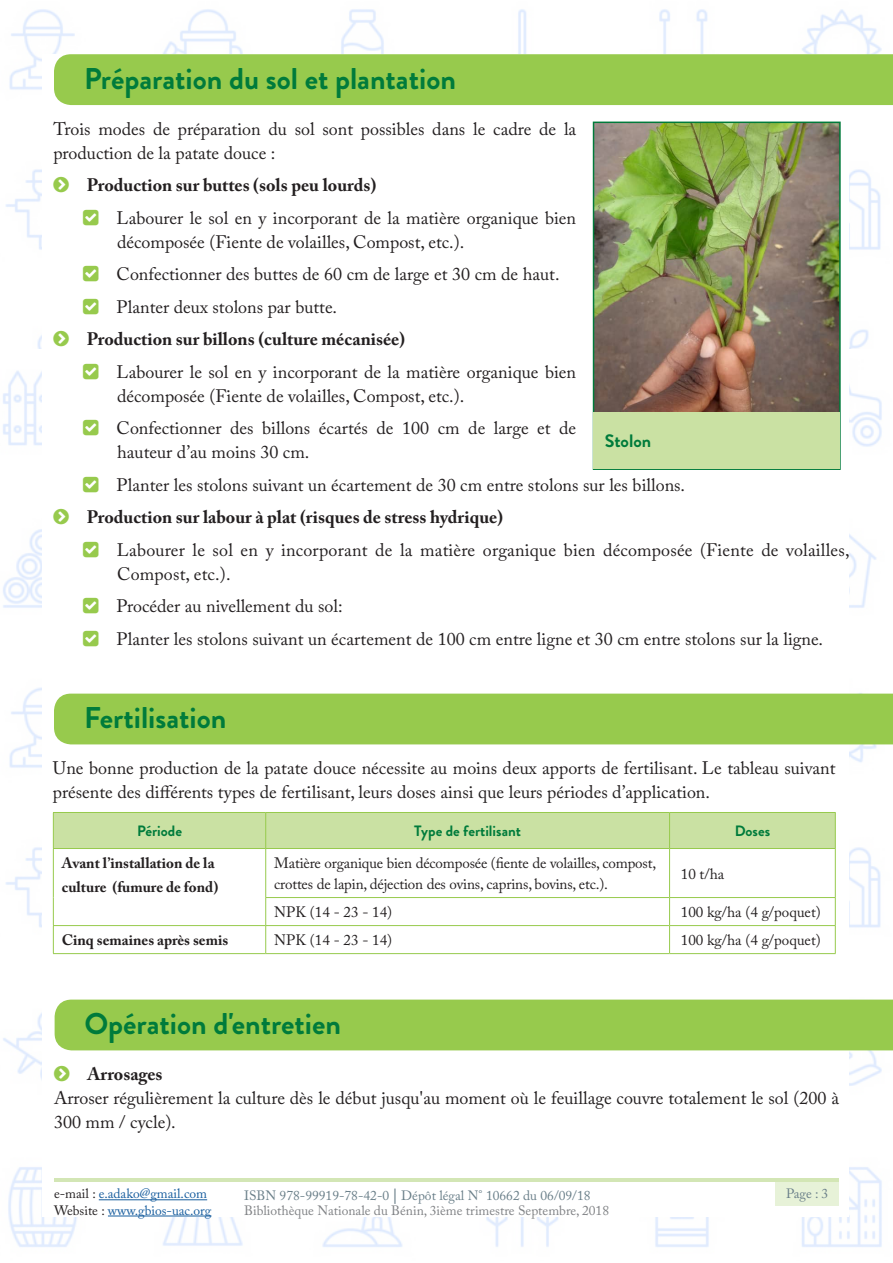
<style>
.page{position:relative;width:893px;height:1263px;background:#fff}
.page>*{position:absolute;margin:0;border:0;box-sizing:border-box;transform-origin:0 0}
.Titre_de_section{font:700 30px "Brandon Grotesque";color:#007b3b}
.Body{font:18px/24px "Adobe Caslon Pro";color:#231f20}
.t1{font:700 18px "Adobe Caslon Pro";color:#231f20}
.bODY_AFTER_IMPORTANT{font:18px/24px "Adobe Caslon Pro";color:#231f20}
.Body-2{font:700 18px "Brandon Grotesque";color:#007b3b}
.Puces_dans_tableau{font:15px/21px "Adobe Caslon Pro";letter-spacing:-.01em;color:#231f20}
.Left_tableau{font:700 15px/24px "Adobe Caslon Pro";color:#231f20}
.NUméro_dans_tableau{font:15px "Adobe Caslon Pro";color:#231f20}
.Taleau_body{font:15px "Adobe Caslon Pro";color:#231f20}
.Cover_Dépot_Légal{font:700 15px "Brandon Grotesque";color:#007b3b}
.Titre_tableau{font:700 15px "Brandon Grotesque";color:#007b3b}
.t2{font:13.5px "Adobe Caslon Pro";color:#808285}
.t3{font:13.5px "Adobe Caslon Pro";color:#6a7f89}
.t4{font:13.5px/16.2px "Adobe Caslon Pro";color:#175d9e}
.s1{font-weight:700;font-size:15px}
.s2{color:#231f20}
</style>
<div class="page">
<img style="left:3px;top:371px;width:890px;height:876px">
<img style="left:5px;top:9px;width:888px;height:339px">
<div style="left:42px;top:54px;width:806px;height:1162px;background:#fff"></div>
<hr style="left:99px;top:1199px;width:108px;height:1px;background:#175d9e">
<hr style="left:108px;top:1216px;width:103px;height:1px;background:#175d9e">
<div style="left:775px;top:1179px;width:64px;height:26px;background:#e7f2d8"></div>
<hr style="left:54px;top:1178px;width:785px;height:3px;background:#d3e6b5">
<div style="left:54px;top:54px;width:839px;height:51px;background:#97ca4d"></div>
<div style="left:55px;top:999px;width:838px;height:51px;background:#97ca4d"></div>
<img style="left:596px;top:125px;width:242px;height:287px">
<div style="left:593px;top:122px;width:248px;height:348px;border:2px solid #007b3b"></div>
<div style="left:593px;top:412px;width:247px;height:56px;background:#cae1a3"></div>
<div style="left:54px;top:813px;width:781px;height:35px;background:#cae1a3"></div>
<hr style="left:53px;top:812px;width:213px;height:1px;background:#97ca4d">
<hr style="left:53px;top:813px;width:1px;height:35px;background:#97ca4d">
<hr style="left:266px;top:812px;width:404px;height:1px;background:#97ca4d">
<hr style="left:265px;top:813px;width:1px;height:35px;background:#97ca4d">
<hr style="left:670px;top:812px;width:166px;height:1px;background:#97ca4d">
<hr style="left:669px;top:813px;width:1px;height:35px;background:#97ca4d">
<hr style="left:835px;top:813px;width:1px;height:35px;background:#97ca4d">
<hr style="left:53px;top:848px;width:213px;height:1px;background:#97ca4d">
<hr style="left:53px;top:849px;width:1px;height:48px;background:#97ca4d">
<hr style="left:266px;top:848px;width:404px;height:1px;background:#97ca4d">
<hr style="left:265px;top:849px;width:1px;height:48px;background:#97ca4d">
<hr style="left:670px;top:848px;width:166px;height:1px;background:#97ca4d">
<hr style="left:669px;top:849px;width:1px;height:48px;background:#97ca4d">
<hr style="left:835px;top:849px;width:1px;height:48px;background:#97ca4d">
<hr style="left:265px;top:897px;width:405px;height:1px;background:#97ca4d">
<hr style="left:670px;top:897px;width:166px;height:1px;background:#97ca4d">
<hr style="left:53px;top:925px;width:213px;height:1px;background:#97ca4d">
<svg style="left:53px;top:897px;width:1px;height:56px"></svg>
<hr style="left:266px;top:925px;width:404px;height:1px;background:#97ca4d">
<svg style="left:265px;top:898px;width:1px;height:55px"></svg>
<hr style="left:670px;top:925px;width:166px;height:1px;background:#97ca4d">
<svg style="left:669px;top:898px;width:1px;height:55px"></svg>
<svg style="left:835px;top:898px;width:1px;height:55px"></svg>
<hr style="left:53px;top:953px;width:213px;height:1px;background:#97ca4d">
<hr style="left:266px;top:953px;width:404px;height:1px;background:#97ca4d">
<hr style="left:670px;top:953px;width:166px;height:1px;background:#97ca4d">
<div style="left:54px;top:694px;width:839px;height:50px;background:#97ca4d"></div>
<p class="Titre_de_section" style="left:84px;top:57px;width:373px">Préparation du sol et plantation</p>
<p class="Body" style="left:53px;top:117px;width:524px">Trois modes de préparation du sol sont possibles dans le cadre de la production de la patate douce :</p>
<p class="t1" style="left:87px;top:175px;width:291px">Production sur buttes (sols peu lourds)</p>
<p class="Body" style="left:117px;top:206px;width:461px">Labourer le sol en y incorporant de la matière organique bien décomposée (Fiente de volailles, Compost, etc.).</p>
<p class="Body" style="left:117px;top:262px;width:444px">Confectionner des buttes de 60 cm de large et 30 cm de haut.</p>
<p class="Body" style="left:117px;top:295px;width:222px">Planter deux stolons par butte.</p>
<p class="t1" style="left:87px;top:329px;width:320px">Production sur billons (culture mécanisée)</p>
<p class="Body" style="left:117px;top:360px;width:461px">Labourer le sol en y incorporant de la matière organique bien décomposée (Fiente de volailles, Compost, etc.).</p>
<p class="Body" style="left:117px;top:416px;width:461px">Confectionner des billons écartés de 100 cm de large et de hauteur d’au moins 30 cm.</p>
<p class="Body" style="left:117px;top:473px;width:570px">Planter les stolons suivant un écartement de 30 cm entre stolons sur les billons.</p>
<p class="t1" style="left:87px;top:507px;width:418px">Production sur labour à plat (risques de stress hydrique)</p>
<p class="Body" style="left:117px;top:538px;width:734px">Labourer le sol en y incorporant de la matière organique bien décomposée (Fiente de volailles,<br>Compost, etc.).</p>
<p class="Body" style="left:117px;top:594px;width:228px">Procéder au nivellement du sol:</p>
<p class="Body" style="left:117px;top:627px;width:708px">Planter les stolons suivant un écartement de 100 cm entre ligne et 30 cm entre stolons sur la ligne.</p>
<p class="Body-2" style="left:605px;top:428px;width:48px">Stolon</p>
<p class="Titre_de_section" style="left:84px;top:697px;width:144px">Fertilisation</p>
<p class="Body" style="left:53px;top:755px;width:784px">Une bonne production de la patate douce nécessite au moins deux apports de fertilisant. Le tableau suivant présente des différents types de fertilisant, leurs doses ainsi que leurs périodes d’application.</p>
<p class="Cover_Dépot_Légal" style="left:137px;top:820px;width:46px">Période</p>
<p class="Cover_Dépot_Légal" style="left:414px;top:820px;width:108px">Type de fertilisant</p>
<p class="Titre_tableau" style="left:735px;top:820px;width:37px">Doses</p>
<p class="Left_tableau" style="left:62px;top:851px;width:158px">Avant l’installation de la culture (fumure de fond)</p>
<p class="Puces_dans_tableau" style="left:274px;top:852px;width:384px">Matière organique bien décomposée (fiente de volailles, compost, crottes de lapin, déjection des ovins, caprins, bovins, etc.).</p>
<p class="NUméro_dans_tableau" style="left:681px;top:864px;width:45px">10 t/ha</p>
<p class="Taleau_body" style="left:274px;top:903px;width:119px">NPK (14 - 23 - 14)</p>
<p class="NUméro_dans_tableau" style="left:681px;top:903px;width:141px">100 kg/ha (4 g/poquet)</p>
<p class="Left_tableau" style="left:62px;top:928px;width:168px">Cinq semaines après semis</p>
<p class="Taleau_body" style="left:274px;top:931px;width:119px">NPK (14 - 23 - 14)</p>
<p class="NUméro_dans_tableau" style="left:681px;top:931px;width:141px">100 kg/ha (4 g/poquet)</p>
<p class="Titre_de_section" style="left:85px;top:1003px;width:258px">Opération d'entretien</p>
<p class="t1" style="left:87px;top:1063px;width:77px">Arrosages</p>
<p class="bODY_AFTER_IMPORTANT" style="left:54px;top:1086px;width:786px">Arroser régulièrement la culture dès le début jusqu'au moment où le feuillage couvre totalement le sol (200 à<br>300 mm / cycle).</p>
<p class="t3" style="left:244px;top:1187px;width:348px">ISBN 978-99919-78-42-0 <span class="s1">|</span> Dépôt légal N° 10662 du 06/09/18</p>
<p class="t4" style="left:54px;top:1186px;width:159px"><span class="s2">e-mail :</span> e.adako@gmail.com<br><span class="s2">Website :</span> www.gbios-uac.org</p>
<p class="t3" style="left:786px;top:1186px;width:44px">Page : 3</p>
<p class="t2" style="left:244px;top:1203px;width:366px">Bibliothèque Nationale du Bénin, 3ième trimestre Septembre, 2018</p>
</div>
